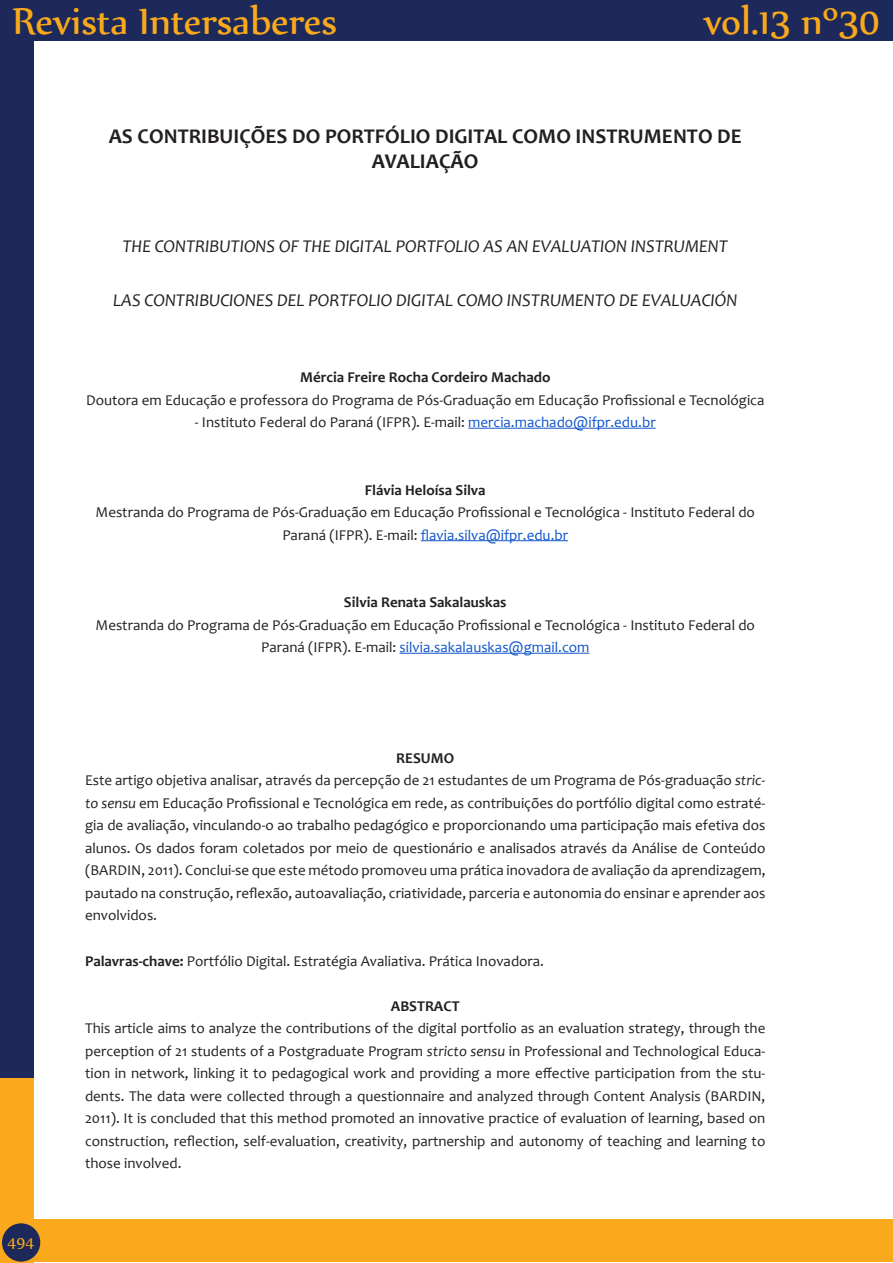
<style>
.page{position:relative;width:893px;height:1263px;background:#fff}
.page>*{position:absolute;margin:0;border:0;box-sizing:border-box;transform-origin:0 0}
.t1{font:45px "Nyala";color:#f9a91b}
.t2{font:700 21px "Candara";color:#231f20}
.t3{font:italic 18px "Candara";color:#231f20}
.t4{font:18px "Nyala";color:#f9a91b}
.t5{font:15px/22.5px "Candara";color:#231f20;text-align:center}
.t6{font:15px/22.5px "Candara";color:#212121;text-align:justify}
.t7{font:700 15px "Candara";color:#231f20}
.t8{font:700 15px "Candara";color:#222}
.s1{color:#15c}
.s2{font-style:italic}
.s3{font-weight:700}
</style>
<div class="page">
<div style="left:0;top:0;width:33px;height:1081px;background:#1d295a"></div>
<div style="left:0;top:0;width:893px;height:41px;background:#1d295a"></div>
<div style="left:0;top:1078px;width:33px;height:185px;background:#f9a91b"></div>
<div style="left:21px;top:1219px;width:872px;height:43px;background:#f9a91b"></div>
<div style="left:2px;top:1223px;width:38px;height:38px;background:#1d295a;border-radius:50%"></div>
<hr style="left:468px;top:428px;width:188px;height:1px;background:#15c">
<hr style="left:421px;top:540px;width:147px;height:1px;background:#15c">
<hr style="left:400px;top:653px;width:189px;height:1px;background:#15c">
<h1 class="t1" style="left:13px;top:-6px;width:326px">Revista Intersaberes</h1>
<h1 class="t1" style="left:704px;top:-6px;width:178px">vol.13 nº30</h1>
<p class="t2" style="left:109px;top:123px;width:635px">AS CONTRIBUIÇÕES DO PORTFÓLIO DIGITAL COMO INSTRUMENTO DE</p>
<p class="t2" style="left:372px;top:148px;width:108px">AVALIAÇÃO</p>
<p class="t3" style="left:123px;top:235px;width:607px">THE CONTRIBUTIONS OF THE DIGITAL PORTFOLIO AS AN EVALUATION INSTRUMENT</p>
<p class="t3" style="left:113px;top:289px;width:626px">LAS CONTRIBUCIONES DEL PORTFOLIO DIGITAL COMO INSTRUMENTO DE EVALUACIÓN</p>
<p class="t7" style="left:300px;top:368px;width:252px">Mércia Freire Rocha Cordeiro Machado</p>
<p class="t5" style="left:86px;top:388px;width:680px">Doutora em Educação e professora do Programa de Pós-Graduação em Educação Profissional e Tecnológica</p>
<p class="t5" style="left:195px;top:411px;width:462px">- Instituto Federal do Paraná (IFPR). E-mail: <span class="s1">mercia.machado@ifpr.edu.br</span></p>
<p class="t7" style="left:365px;top:480px;width:122px">Flávia Heloísa Silva</p>
<p class="t5" style="left:96px;top:501px;width:661px">Mestranda do Programa de Pós-Graduação em Educação Profissional e Tecnológica - Instituto Federal do<br>Paraná (IFPR). E-mail: <span class="s1">flavia.silva@ifpr.edu.br</span></p>
<p class="t8" style="left:344px;top:593px;width:164px">Silvia Renata Sakalauskas</p>
<p class="t5" style="left:96px;top:613px;width:661px">Mestranda do Programa de Pós-Graduação em Educação Profissional e Tecnológica - Instituto Federal do<br>Paraná (IFPR). E-mail: <span class="s1">silvia.sakalauskas@gmail.com</span></p>
<p class="t4" style="left:8px;top:1231px;width:28px">494</p>
<p class="t7" style="left:396px;top:749px;width:59px">RESUMO</p>
<p class="t5" style="left:85px;top:769px;width:682px;text-align:justify">Este artigo objetiva analisar, através da percepção de 21 estudantes de um Programa de Pós-graduação <span class="s2">stric&shy;to sensu</span> em Educação Profissional e Tecnológica em rede, as contribuições do portfólio digital como estraté&shy;gia de avaliação, vinculando-o ao trabalho pedagógico e proporcionando uma participação mais efetiva dos alunos. Os dados foram coletados por meio de questionário e analisados através da Análise de Conteúdo (BARDIN, 2011). Conclui-se que este método promoveu uma prática inovadora de avaliação da aprendizagem, pautado na construção, reflexão, autoavaliação, criatividade, parceria e autonomia do ensinar e aprender aos envolvidos.</p>
<p class="t5" style="left:85px;top:949px;width:461px"><span class="s3">Palavras-chave:</span> Portfólio Digital. Estratégia Avaliativa. Prática Inovadora.</p>
<p class="t7" style="left:391px;top:996px;width:70px">ABSTRACT</p>
<p class="t6" style="left:85px;top:1017px;width:682px">This article aims to analyze the contributions of the digital portfolio as an evaluation strategy, through the perception of 21 students of a Postgraduate Program <span class="s2">stricto sensu</span> in Professional and Technological Educa&shy;tion in network, linking it to pedagogical work and providing a more effective participation from the stu&shy;dents. The data were collected through a questionnaire and analyzed through Content Analysis (BARDIN, 2011). It is concluded that this method promoted an innovative practice of evaluation of learning, based on construction, reflection, self-evaluation, creativity, partnership and autonomy of teaching and learning to those involved.</p>
</div>
